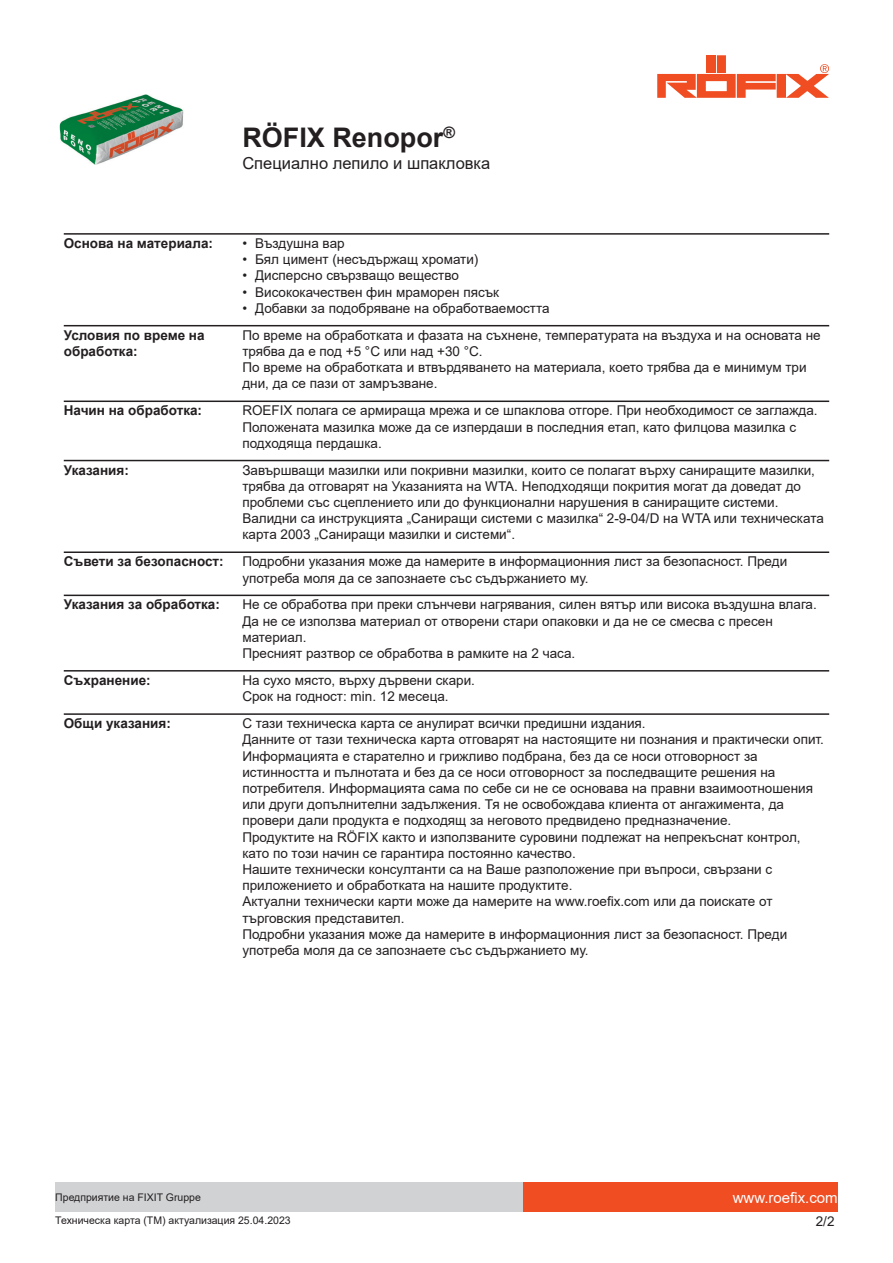
<style>
.page{position:relative;width:893px;height:1263px;background:#fff}
.page>*{position:absolute;margin:0;border:0;box-sizing:border-box;transform-origin:0 0}
.t1{font:700 27px "Arial";color:#231f20}
.t2{font:16.5px "Arial";color:#231f20}
.t3{font:15px "Arial";color:#fff}
.t4{font:13.5px/16.2px "Arial";color:#231f20}
.t5{font:700 13.5px/16.2px "Arial";color:#231f20}
.t6{font:10.5px "Arial";color:#231f20}
</style>
<div class="page">
<img style="left:59px;top:95px;width:125px;height:70px">
<div style="left:717px;top:55px;width:9px;height:18px;background:#f04d22"></div>
<div style="left:707px;top:55px;width:9px;height:18px;background:#f04d22"></div>
<svg style="left:657px;top:64px;width:172px;height:34px"></svg>
<div style="left:523px;top:1182px;width:315px;height:30px;background:#f04d22"></div>
<div style="left:55px;top:1182px;width:468px;height:30px;background:#d1d2d4"></div>
<hr style="left:64px;top:233px;width:765px;height:2px;background:#231f20">
<hr style="left:64px;top:325px;width:765px;height:1px;background:#231f20">
<hr style="left:64px;top:400px;width:765px;height:2px;background:#231f20">
<hr style="left:64px;top:460px;width:765px;height:1px;background:#231f20">
<hr style="left:64px;top:551px;width:765px;height:2px;background:#231f20">
<hr style="left:64px;top:595px;width:765px;height:1px;background:#231f20">
<hr style="left:64px;top:670px;width:765px;height:1px;background:#231f20">
<hr style="left:64px;top:713px;width:765px;height:2px;background:#231f20">
<h1 class="t1" style="left:242px;top:119px;width:214px">RÖFIX Renopor<sup>®</sup></h1>
<p class="t2" style="left:242px;top:152px;width:249px">Специално лепило и шпакловка</p>
<p class="t5" style="left:64px;top:235px;width:151px">Основа на материала:</p>
<p class="t4" style="left:242px;top:235px;width:104px">• Въздушна вар</p>
<p class="t4" style="left:242px;top:251px;width:238px">• Бял цимент (несъдържащ хромати)</p>
<p class="t4" style="left:242px;top:267px;width:218px">• Дисперсно свързващо вещество</p>
<p class="t4" style="left:242px;top:284px;width:258px">• Висококачествен фин мраморен пясък</p>
<p class="t4" style="left:242px;top:300px;width:309px">• Добавки за подобряване на обработваемостта</p>
<p class="t5" style="left:64px;top:327px;width:142px">Условия по време на обработка:</p>
<p class="t4" style="left:242px;top:327px;width:580px">По време на обработката и фазата на съхнене, температурата на въздуха и на основата не трябва да е под +5 °C или над +30 °C.<br>По време на обработката и втвърдяването на материала, което трябва да е минимум три дни, да се пази от замръзване.</p>
<p class="t5" style="left:64px;top:403px;width:140px">Начин на обработка:</p>
<p class="t4" style="left:242px;top:402px;width:577px">ROEFIX полага се армираща мрежа и се шпаклова отгоре. При необходимост се заглажда.<br>Положената мазилка може да се изпердаши в последния етап, като филцова мазилка с подходяща пердашка.</p>
<p class="t5" style="left:64px;top:462px;width:67px">Указания:</p>
<p class="t4" style="left:242px;top:462px;width:583px">Завършващи мазилки или покривни мазилки, които се полагат върху саниращите мазилки, трябва да отговарят на Указанията на WTA. Неподходящи покрития могат да доведат до проблеми със сцеплението или до функционални нарушения в саниращите системи.<br>Валидни са инструкцията „Саниращи системи с мазилка“ 2-9-04/D на WTA или техническата карта 2003 „Саниращи мазилки и системи“.</p>
<p class="t5" style="left:64px;top:554px;width:161px">Съвети за безопасност:</p>
<p class="t4" style="left:242px;top:553px;width:546px">Подробни указания може да намерите в информационния лист за безопасност. Преди употреба моля да се запознаете със съдържанието му.</p>
<p class="t5" style="left:64px;top:597px;width:158px">Указания за обработка:</p>
<p class="t4" style="left:242px;top:596px;width:576px">Не се обработва при преки слънчеви нагрявания, силен вятър или висока въздушна влага.<br>Да не се използва материал от отворени стари опаковки и да не се смесва с прeсен материал.<br>Пресният разтвор се обработва в рамките на 2 часа.</p>
<p class="t5" style="left:64px;top:672px;width:88px">Съхранение:</p>
<p class="t4" style="left:242px;top:672px;width:234px">На сухо място, върху дървени скари.<br>Срок на годност: min. 12 месеца.</p>
<p class="t5" style="left:64px;top:715px;width:109px">Общи указания:</p>
<p class="t4" style="left:242px;top:715px;width:583px">С тази техническа карта се анулират всички предишни издания.<br>Данните от тази техническа карта отговарят на настоящите ни познания и практически опит.<br>Информацията е старателно и грижливо подбрана, без да се носи отговорност за истинността и пълнотата и без да се носи отговорност за последващите решения на потребителя. Информацията сама по себе си не се основава на правни взаимоотношения или други допълнителни задължения. Тя не освобождава клиента от ангажимента, да провери дали продукта е подходящ за неговото предвидено предназначение.<br>Продуктите на RÖFIX както и използваните суровини подлежат на непрекъснат контрол, като по този начин се гарантира постоянно качество.<br>Нашите технически консултанти са на Ваше разположение при въпроси, свързани с приложението и обработката на нашите продуктите.<br>Актуални технически карти може да намерите на www.roefix.com или да поискате от търговския представител.<br>Подробни указания може да намерите в информационния лист за безопасност. Преди употреба моля да се запознаете със съдържанието му.</p>
<p class="t6" style="left:55px;top:1190px;width:147px">Предприятие на FIXIT Gruppe</p>
<p class="t3" style="left:733px;top:1187px;width:107px">www.roefix.com</p>
<p class="t6" style="left:55px;top:1213px;width:237px">Техническа карта (TM) актуализация 25.04.2023</p>
<p class="t4" style="left:816px;top:1213px;width:20px">2/2</p>
</div>
